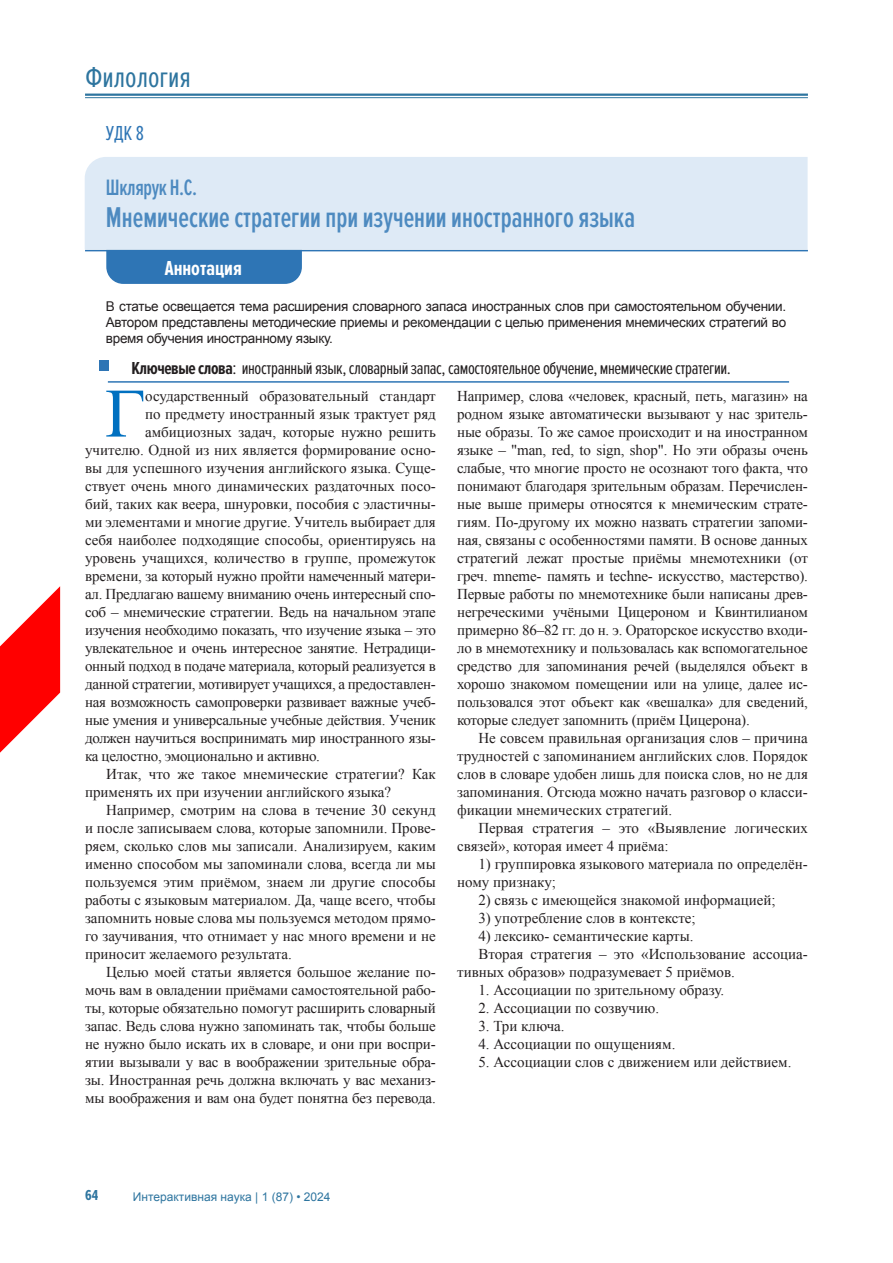
<style>
.page{position:relative;width:893px;height:1263px;background:#fff}
.page>*{position:absolute;margin:0;border:0;box-sizing:border-box;transform-origin:0 0}
.Текст_статьи{font:69.3px "Times New Roman";color:#0070c0}
.t1{font:30px "Proxima Nova Ex Cn";color:#2e759f}
.t2{font:600 29.7px "Proxima Nova Ex Cn";color:#4d8ac0;scale:.91 1}
.t3{font:600 23.1px "Proxima Nova Ex Cn";letter-spacing:-.015em;color:#4d8ac0;scale:.91 1}
.t4{font:700 21px "Proxima Nova Ex Cn";color:#fff}
.t5{font:21px "Proxima Nova Ex Cn";color:#2e75b5}
.t6{font:18px "Proxima Nova Ex Cn";letter-spacing:-.02em;color:#231f20}
.Текст_статьи-2{font:15px/18px "Times New Roman";color:#231f20}
.Текст_статьи-3{font:15px "Times New Roman";letter-spacing:-.02em;color:#231f20}
.t7{font:700 15px "Proxima Nova Ex Cn";color:#2e759f}
.t8{font:13.5px/16.2px "Arial";letter-spacing:-.02em;color:#231f20;text-align:justify}
.t9{font:12px "Arial";color:#2e759f}
.s1{font-weight:700}
</style>
<div class="page">
<hr style="left:85px;top:94px;width:723px;height:2px;background:#2e759f">
<hr style="left:85px;top:97px;width:723px;height:1px;background:#2e759f">
<svg style="left:0;top:586px;width:60px;height:167px"></svg>
<div style="left:85px;top:157px;width:723px;height:92px;background:#deeaf6"></div>
<hr style="left:85px;top:250px;width:723px;height:1px;background:#2e75b5">
<div style="left:106px;top:251px;width:196px;height:33px;background:#2e75b5"></div>
<div style="left:100px;top:360px;width:9px;height:11px;background:#2e75b5"></div>
<hr style="left:108px;top:381px;width:681px;height:2px;background:#2e75b5">
<h2 class="t1" style="left:85px;top:61px;width:107px">Филология</h2>
<p class="t5" style="left:106px;top:121px;width:39px">УДК 8</p>
<p class="t3" style="left:106px;top:174px;width:102px">Шклярук Н.С.</p>
<p class="t2" style="left:106px;top:201px;width:583px">Мнемические стратегии при изучении иностранного языка</p>
<p class="t4" style="left:165px;top:256px;width:79px">Аннотация</p>
<p class="t8" style="left:106px;top:298px;width:682px">В статье освещается тема расширения словарного запаса иностранных слов при самостоятельном обучении.<br>Автором представлены методические приемы и рекомендации с целью применения мнемических стратегий во время обучения иностранному языку.</p>
<p class="t6" style="left:131px;top:358px;width:601px"><span class="s1">Ключевые слова</span>: иностранный язык, словарный запас, самостоятельное обучение, мнемические стратегии.</p>
<p class="Текст_статьи" style="left:105px;top:367px;width:42px">Г</p>
<p class="Текст_статьи-2" style="left:145px;top:386px;width:292px">осударственный образовательный стандарт</p>
<p class="Текст_статьи-2" style="left:457px;top:386px;width:352px;text-align:justify">Например, слова «человек, красный, петь, магазин» на родном языке автоматически вызывают у нас зритель&shy;ные образы. То же самое происходит и на иностранном языке – "man, red, to sign, shop". Но эти образы очень слабые, что многие просто не осознают того факта, что понимают благодаря зрительным образам. Перечислен&shy;ные выше примеры относятся к мнемическим страте&shy;гиям. По-другому их можно назвать стратегии запоми&shy;ная, связаны с особенностями памяти. В основе данных стратегий лежат простые приёмы мнемотехники (от греч. mneme- память и techne- искусство, мастерство).<br>Первые работы по мнемотехнике были написаны древ&shy;негреческими учёными Цицероном и Квинтилианом примерно 86–82 гг. до н. э. Ораторское искусство входи&shy;ло в мнемотехнику и пользовалась как вспомогательное средство для запоминания речей (выделялся объект в хорошо знакомом помещении или на улице, далее ис&shy;пользовался этот объект как «вешалка» для сведений, которые следует запомнить (приём Цицерона).</p>
<p class="Текст_статьи-2" style="left:457px;top:728px;width:352px;text-align:justify;text-indent:21px">Не совсем правильная организация слов – причина трудностей с запоминанием английских слов. Порядок слов в словаре удобен лишь для поиска слов, но не для запоминания. Отсюда можно начать разговор о класси&shy;фикации мнемических стратегий.</p>
<p class="Текст_статьи-2" style="left:457px;top:818px;width:352px;text-indent:21px">Первая стратегия – это «Выявление логических связей», которая имеет 4 приёма:</p>
<p class="Текст_статьи-2" style="left:457px;top:854px;width:352px;text-indent:21px">1) группировка языкового материала по определён&shy;ному признаку;</p>
<p class="Текст_статьи-2" style="left:478px;top:890px;width:299px">2) связь с имеющейся знакомой информацией;</p>
<p class="Текст_статьи-2" style="left:478px;top:908px;width:219px">3) употребление слов в контексте;</p>
<p class="Текст_статьи-2" style="left:478px;top:926px;width:217px">4) лексико- семантические карты.</p>
<p class="Текст_статьи-2" style="left:457px;top:944px;width:352px;text-indent:21px">Вторая стратегия – это «Использование ассоциа&shy;тивных образов» подразумевает 5 приёмов.</p>
<p class="Текст_статьи-2" style="left:478px;top:980px;width:247px">1. Ассоциации по зрительному образу.</p>
<p class="Текст_статьи-2" style="left:478px;top:998px;width:182px">2. Ассоциации по созвучию.</p>
<p class="Текст_статьи-2" style="left:478px;top:1016px;width:88px">3. Три ключа.</p>
<p class="Текст_статьи-2" style="left:478px;top:1034px;width:199px">4. Ассоциации по ощущениям.</p>
<p class="Текст_статьи-2" style="left:478px;top:1052px;width:315px">5. Ассоциации слов с движением или действием.</p>
<p class="Текст_статьи-2" style="left:145px;top:404px;width:292px">по предмету иностранный язык трактует ряд</p>
<p class="Текст_статьи-2" style="left:145px;top:422px;width:292px">амбициозных задач, которые нужно решить</p>
<p class="Текст_статьи-2" style="left:85px;top:440px;width:352px">учителю. Одной из них является формирование осно-</p>
<p class="Текст_статьи-2" style="left:85px;top:458px;width:352px">вы для успешного изучения английского языка. Суще-</p>
<p class="Текст_статьи-2" style="left:85px;top:476px;width:352px">ствует очень много динамических раздаточных посо-</p>
<p class="Текст_статьи-2" style="left:85px;top:494px;width:352px">бий, таких как веера, шнуровки, пособия с эластичны-</p>
<p class="Текст_статьи-2" style="left:85px;top:512px;width:352px">ми элементами и многие другие. Учитель выбирает для</p>
<p class="Текст_статьи-2" style="left:85px;top:530px;width:352px">себя наиболее подходящие способы, ориентируясь на</p>
<p class="Текст_статьи-2" style="left:85px;top:548px;width:352px">уровень учащихся, количество в группе, промежуток</p>
<p class="Текст_статьи-3" style="left:85px;top:565px;width:352px">времени, за который нужно пройти намеченный матери-</p>
<p class="Текст_статьи-3" style="left:85px;top:583px;width:352px">ал. Предлагаю вашему вниманию очень интересный спо-</p>
<p class="Текст_статьи-3" style="left:85px;top:601px;width:352px">соб – мнемические стратегии. Ведь на начальном этапе</p>
<p class="Текст_статьи-3" style="left:85px;top:619px;width:352px">изучения необходимо показать, что изучение языка – это</p>
<p class="Текст_статьи-3" style="left:85px;top:637px;width:352px">увлекательное и очень интересное занятие. Нетрадици-</p>
<p class="Текст_статьи-3" style="left:85px;top:655px;width:352px">онный подход в подаче материала, который реализуется в</p>
<p class="Текст_статьи-3" style="left:85px;top:673px;width:352px">данной стратегии, мотивирует учащихся, а предоставлен-</p>
<p class="Текст_статьи-3" style="left:85px;top:691px;width:352px">ная возможность самопроверки развивает важные учеб-</p>
<p class="Текст_статьи-3" style="left:85px;top:709px;width:352px">ные умения и универсальные учебные действия. Ученик</p>
<p class="Текст_статьи-3" style="left:85px;top:727px;width:352px">должен научиться воспринимать мир иностранного язы-</p>
<p class="Текст_статьи-3" style="left:85px;top:745px;width:236px">ка целостно, эмоционально и активно.</p>
<p class="Текст_статьи-2" style="left:85px;top:764px;width:352px;text-indent:21px">Итак, что же такое мнемические стратегии? Как применять их при изучении английского языка?</p>
<p class="Текст_статьи-2" style="left:85px;top:800px;width:352px;text-align:justify;text-indent:21px">Например, смотрим на слова в течение 30 секунд и после записываем слова, которые запомнили. Прове&shy;ряем, сколько слов мы записали. Анализируем, каким именно способом мы запоминали слова, всегда ли мы пользуемся этим приёмом, знаем ли другие способы работы с языковым материалом. Да, чаще всего, чтобы запомнить новые слова мы пользуемся методом прямо&shy;го заучивания, что отнимает у нас много времени и не приносит желаемого результата.</p>
<p class="Текст_статьи-2" style="left:85px;top:962px;width:352px;text-align:justify;text-indent:21px">Целью моей статьи является большое желание по&shy;мочь вам в овладении приёмами самостоятельной рабо&shy;ты, которые обязательно помогут расширить словарный запас. Ведь слова нужно запоминать так, чтобы больше не нужно было искать их в словаре, и они при воспри&shy;ятии вызывали у вас в воображении зрительные обра&shy;зы. Иностранная речь должна включать у вас механиз&shy;мы воображения и вам она будет понятна без перевода.</p>
<p class="t7" style="left:85px;top:1186px;width:15px">64</p>
<p class="t9" style="left:133px;top:1189px;width:199px">Интерактивная наука | 1 (87) • 2024</p>
</div>
